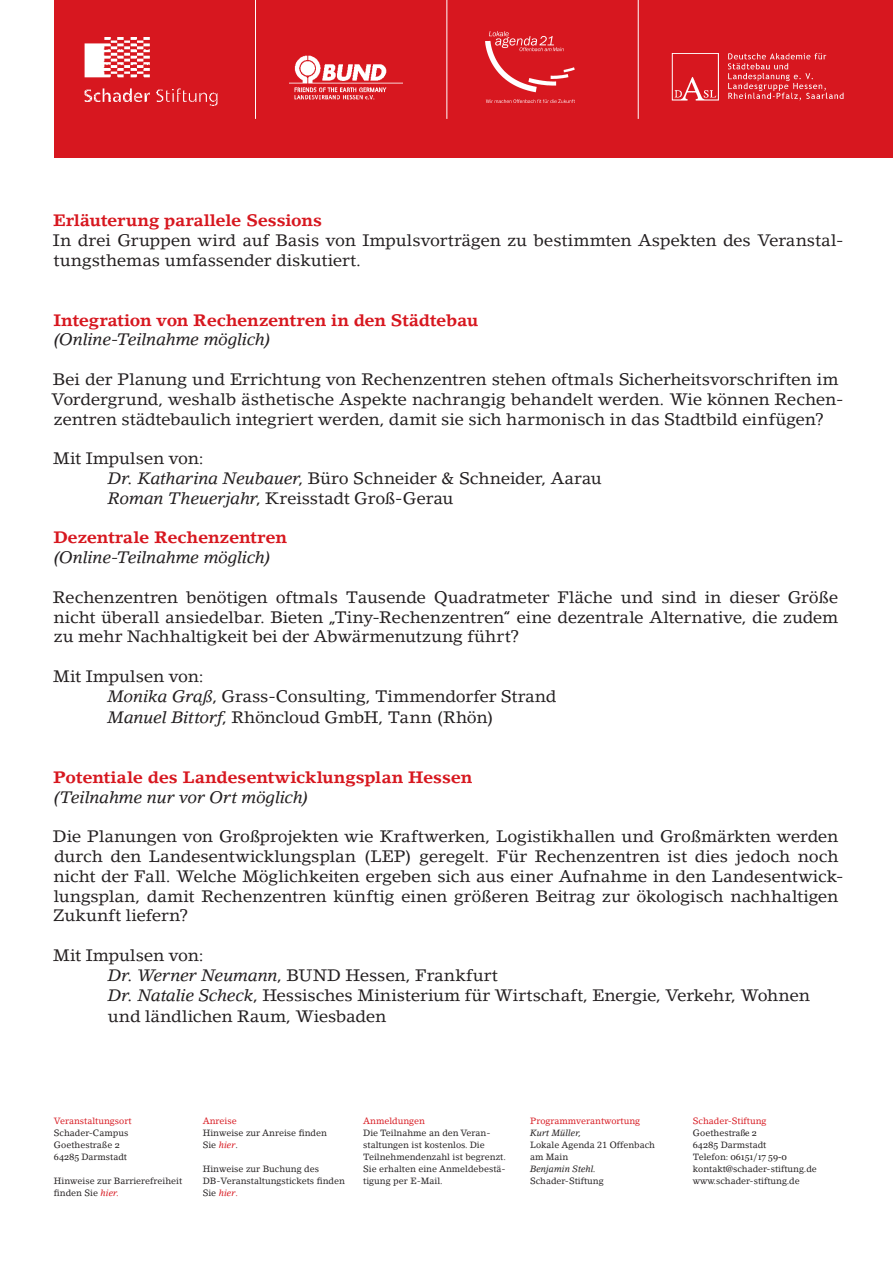
<style>
.page{position:relative;width:893px;height:1263px;background:#fff}
.page>*{position:absolute;margin:0;border:0;box-sizing:border-box;transform-origin:0 0}
.T1_Tagung_Fließtext{font:16.5px/19.8px "Lino Letter Std";letter-spacing:-.01em;color:#231f20;scale:1.05 1}
.T2_Programm_Uhrzeit_Absatz{font:700 16.5px "Lino Letter Std";letter-spacing:-.015em;color:#d7171f;scale:1.05 1}
.T1_Tagung_Fließtext-2{font:italic 16.5px "Lino Letter Std";letter-spacing:-.02em;color:#231f20;scale:1.05 1}
.t1{font:9px/12px "Lino Letter Std";color:#231f20}
.t2{font:9px "Lino Letter Std";color:#d7171f}
.t3{font:italic 9px "Lino Letter Std";color:#231f20}
.t4{font:9px "Georgia";color:#231f20}
.s1{font-style:italic}
.s2{font-family:"Georgia"}
.s3{font-style:italic;color:#d7171f}
.s4{color:#d7171f}
.s5{font-family:"Lino Letter Std"}
</style>
<div class="page">
<div style="left:54px;top:0;width:839px;height:157px;background:#d7171f"></div>
<img style="left:85px;top:37px;width:133px;height:69px">
<hr style="left:255px;top:0;width:1px;height:119px;background:#fff">
<img style="left:289px;top:55px;width:114px;height:45px">
<hr style="left:638px;top:0;width:1px;height:119px;background:#fff">
<hr style="left:446px;top:0;width:1px;height:119px;background:#fff">
<img style="left:485px;top:32px;width:90px;height:70px">
<img style="left:671px;top:53px;width:173px;height:48px">
<p class="T2_Programm_Uhrzeit_Absatz" style="left:53px;top:211px;width:258px">Erläuterung parallele Sessions</p>
<p class="T1_Tagung_Fließtext" style="left:53px;top:231px;width:755px">In drei Gruppen wird auf Basis von Impulsvorträgen zu bestimmten Aspekten des Veranstal&shy;tungsthemas umfassender diskutiert.</p>
<p class="T2_Programm_Uhrzeit_Absatz" style="left:53px;top:310px;width:406px">Integration von Rechenzentren in den Städtebau</p>
<p class="T1_Tagung_Fließtext-2" style="left:53px;top:329px;width:209px">(Online-Teilnahme möglich)</p>
<p class="T1_Tagung_Fließtext" style="left:52px;top:369px;width:756px">Bei der Planung und Errichtung von Rechenzentren stehen oftmals Sicherheitsvorschriften im<br>Vordergrund, weshalb ästhetische Aspekte nachrangig behandelt werden. Wie können Rechen&shy;zentren städtebaulich integriert werden, damit sie sich harmonisch in das Stadtbild einfügen?</p>
<p class="T1_Tagung_Fließtext" style="left:53px;top:448px;width:145px">Mit Impulsen von:</p>
<p class="T1_Tagung_Fließtext" style="left:108px;top:468px;width:472px"><span class="s1">Dr. Katharina Neubauer</span>, Büro Schneider &amp; Schneider, Aarau</p>
<p class="T1_Tagung_Fließtext" style="left:108px;top:488px;width:331px"><span class="s1">Roman Theuerjahr</span>, Kreisstadt Groß-Gerau</p>
<p class="T2_Programm_Uhrzeit_Absatz" style="left:53px;top:527px;width:224px">Dezentrale Rechenzentren</p>
<p class="T1_Tagung_Fließtext-2" style="left:53px;top:547px;width:209px">(Online-Teilnahme möglich)</p>
<p class="T1_Tagung_Fließtext" style="left:53px;top:587px;width:749px;text-align:justify">Rechenzentren benötigen oftmals Tausende Quadratmeter Fläche und sind in dieser Größe nicht überall ansiedelbar. Bieten „Tiny-Rechenzentren“ eine dezentrale Alternative, die zudem zu mehr Nachhaltigkeit bei der Abwärmenutzung führt?</p>
<p class="T1_Tagung_Fließtext" style="left:53px;top:666px;width:145px">Mit Impulsen von:</p>
<p class="T1_Tagung_Fließtext" style="left:108px;top:686px;width:429px"><span class="s1">Monika Graß</span>, Grass-Consulting, Timmendorfer Strand</p>
<p class="T1_Tagung_Fließtext" style="left:108px;top:708px;width:369px"><span class="s1">Manuel Bittorf</span>, Rhöncloud GmbH, Tann (Rhön)</p>
<p class="T2_Programm_Uhrzeit_Absatz" style="left:53px;top:767px;width:401px">Potentiale des Landesentwicklungsplan Hessen</p>
<p class="T1_Tagung_Fließtext-2" style="left:53px;top:787px;width:245px">(Teilnahme nur vor Ort möglich)</p>
<p class="T1_Tagung_Fließtext" style="left:53px;top:826px;width:755px">Die Planungen von Großprojekten wie Kraftwerken, Logistikhallen und Großmärkten werden durch den Landesentwicklungsplan (LEP) geregelt. Für Rechenzentren ist dies jedoch noch nicht der Fall. Welche Möglichkeiten ergeben sich aus einer Aufnahme in den Landesentwick&shy;lungsplan, damit Rechenzentren künftig einen größeren Beitrag zur ökologisch nachhaltigen Zukunft liefern?</p>
<p class="T1_Tagung_Fließtext" style="left:53px;top:945px;width:145px">Mit Impulsen von:</p>
<p class="T1_Tagung_Fließtext" style="left:108px;top:965px;width:373px"><span class="s1">Dr. Werner Neumann</span>, BUND Hessen, Frankfurt</p>
<p class="T1_Tagung_Fließtext" style="left:108px;top:984px;width:670px;line-height:21.6px"><span class="s1">Dr. Natalie Scheck</span>, Hessisches Ministerium für Wirtschaft, Energie, Verkehr, Wohnen und ländlichen Raum, Wiesbaden</p>
<p class="t2" style="left:54px;top:1116px;width:79px">Veranstaltungsort</p>
<p class="t1" style="left:54px;top:1127px;width:76px">Schader-Campus</p>
<p class="t1" style="left:54px;top:1139px;width:68px">Goethestraße <span class="s2">2</span></p>
<p class="t1" style="left:54px;top:1151px;width:75px"><span class="s2">64285</span> Darmstadt</p>
<p class="t1" style="left:54px;top:1175px;width:130px">Hinweise zur Barrierefreiheit</p>
<p class="t1" style="left:54px;top:1187px;width:67px">finden Sie <span class="s3">hier.</span></p>
<p class="t2" style="left:203px;top:1115px;width:36px">Anreise</p>
<p class="t1" style="left:203px;top:1127px;width:126px">Hinweise zur Anreise finden<br>Sie <span class="s3">hier</span>.</p>
<p class="t1" style="left:203px;top:1163px;width:144px">Hinweise zur Buchung des<br>DB-Veranstaltungstickets finden<br>Sie <span class="s3">hier</span><span class="s4">.</span></p>
<p class="t2" style="left:363px;top:1116px;width:63px">Anmeldungen</p>
<p class="t1" style="left:363px;top:1127px;width:144px">Die Teilnahme an den Veran&shy;staltungen ist kostenlos. Die<br>Teilnehmendenzahl ist begrenzt.<br>Sie erhalten eine Anmeldebestä&shy;tigung per E-Mail.</p>
<p class="t2" style="left:530px;top:1116px;width:112px">Programmverantwortung</p>
<p class="t3" style="left:530px;top:1127px;width:53px">Kurt Müller,</p>
<p class="t1" style="left:530px;top:1139px;width:127px">Lokale Agenda 21 Offenbach am Main</p>
<p class="t3" style="left:530px;top:1163px;width:68px">Benjamin Stehl.</p>
<p class="t1" style="left:530px;top:1175px;width:75px">Schader-Stiftung</p>
<p class="t2" style="left:693px;top:1116px;width:75px">Schader-Stiftung</p>
<p class="t1" style="left:693px;top:1127px;width:66px">Goethestr<span class="s2">aße 2</span></p>
<p class="t1" style="left:693px;top:1139px;width:75px"><span class="s2">64285</span> Darmstadt</p>
<p class="t4" style="left:693px;top:1152px;width:96px"><span class="s5">Telefon:</span> 06151/17 59-0</p>
<p class="t1" style="left:693px;top:1163px;width:125px">kontakt@schader-stiftung.de</p>
<p class="t1" style="left:693px;top:1175px;width:108px">www.schader-stiftung.de</p>
</div>
